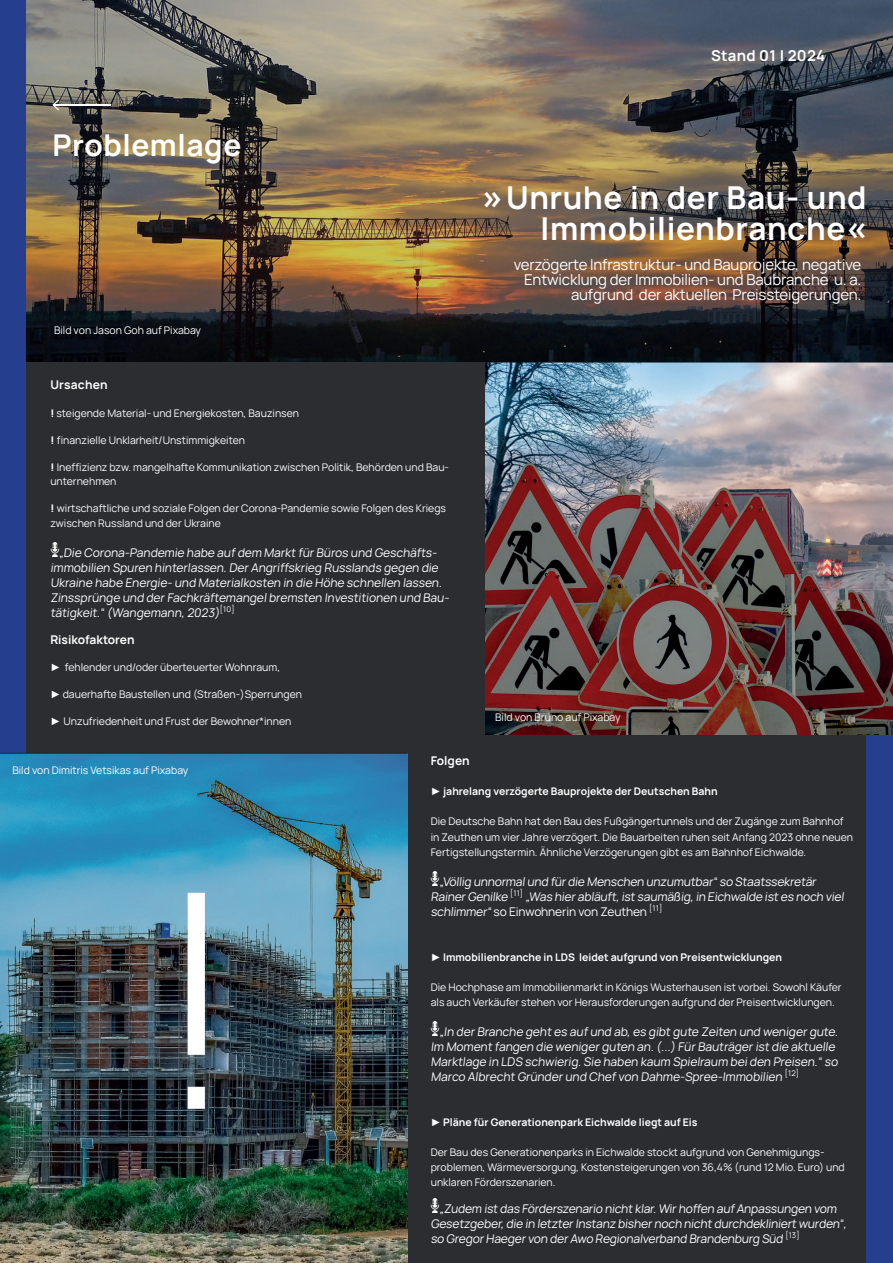
<style>
.page{position:relative;width:893px;height:1263px;background:#fff}
.page>*{position:absolute;margin:0;border:0;box-sizing:border-box;transform-origin:0 0}
.t1{font:300 300px "Manrope";color:#fff}
.t2{font:700 31.5px/31.5px "Manrope";letter-spacing:.02em;color:#fff;text-align:right}
.t3{font:700 30px "Manrope";letter-spacing:.02em;color:#fff}
.t4{font:15px/15px "Manrope";letter-spacing:-.01em;color:#fff;text-align:right}
.t5{font:700 15px "Manrope";letter-spacing:.02em;color:#fff}
.t6{font:12px/15px "Manrope";letter-spacing:-.01em;color:#fff}
.t7{font:700 12px "Manrope";color:#fff}
.t8{font:700 12px "Manrope";letter-spacing:.02em;color:#fff}
.t9{font:10.5px/15px "Manrope";color:#fff}
.t10{font:700 10.5px "Manrope";color:#fff}
.s1{font-weight:800}
.s2{font-family:"Arial"}
.s3{font-weight:800;font-size:34.5px}
.s4{font-family:"Arial";font-weight:400}
</style>
<div class="page">
<img style="left:485px;top:363px;width:407px;height:372px">
<img style="left:485px;top:362px;width:408px;height:1px">
<img style="left:25px;top:0;width:868px;height:362px">
<div style="left:0;top:362px;width:485px;height:392px;background:#2b2d30"></div>
<img style="left:50px;top:542px;width:9px;height:15px">
<div style="left:0;top:0;width:25px;height:753px;background:#253f8e"></div>
<hr style="left:53px;top:104px;width:58px;height:1px;background:#fff">
<svg style="left:52px;top:99px;width:7px;height:12px"></svg>
<div style="left:408px;top:735px;width:485px;height:528px;background:#2b2d30"></div>
<img style="left:431px;top:871px;width:8px;height:15px">
<img style="left:431px;top:1021px;width:8px;height:14px">
<img style="left:431px;top:1198px;width:8px;height:14px">
<div style="left:867px;top:735px;width:26px;height:528px;background:#253f8e"></div>
<img style="left:0;top:754px;width:407px;height:509px">
<svg style="left:0;top:753px;width:407px;height:1px"></svg>
<h3 class="t3" style="left:52px;top:120px;width:191px">Problemlage</h3>
<p class="t9" style="left:54px;top:322px;width:149px">Bild von Jason Goh auf Pixabay</p>
<p class="t8" style="left:50px;top:374px;width:59px">Ursachen</p>
<p class="t9" style="left:50px;top:405px;width:250px"><span class="s1">!</span> steigende Material- und Energiekosten, Bauzinsen</p>
<p class="t9" style="left:50px;top:432px;width:196px"><span class="s1">!</span> finanzielle Unklarheit/Unstimmigkeiten</p>
<p class="t9" style="left:50px;top:460px;width:400px;line-height:13.5px"><span class="s1">!</span> Ineffizienz bzw. mangelhafte Kommunikation zwischen Politik, Behörden und Bau&shy;unternehmen</p>
<p class="t9" style="left:50px;top:500px;width:397px"><span class="s1">!</span> wirtschaftliche und soziale Folgen der Corona-Pandemie sowie Folgen des Kriegs zwischen Russland und der Ukraine</p>
<p class="t6" style="left:50px;top:544px;width:402px;text-indent:9px">„Die Corona-Pandemie habe auf dem Markt für Büros und Geschäfts&shy;immobilien Spuren hinterlassen.Der Angriffskrieg Russlands gegen die Ukraine habe Energie- und Materialkosten in die Höhe schnellen lassen.<br>Zinssprünge und der Fachkräftemangelbremsten Investitionen und Bau&shy;tätigkeit.“ (Wangemann,2023)<sup>[</sup> <sup>1</sup> <sup>0</sup> <sup>]</sup></p>
<p class="t7" style="left:50px;top:629px;width:86px">Risikofaktoren</p>
<p class="t9" style="left:50px;top:659px;width:231px"><span class="s2">►</span> fehlender und/oder überteuerter Wohnraum,</p>
<p class="t9" style="left:50px;top:686px;width:253px"><span class="s2">►</span> dauerhafte Baustellen und (Straßen-)Sperrungen</p>
<p class="t9" style="left:50px;top:713px;width:242px"><span class="s2">►</span> Unzufriedenheit und Frust der Bewohner*innen</p>
<h3 class="t5" style="left:711px;top:44px;width:116px">Stand 01 | 2024</h3>
<h2 class="t2" style="left:482px;top:179px;width:386px"><span class="s3">»</span>Unruhe in der Bau- und<br>Immobilienbranche<span class="s3">«</span></h2>
<h3 class="t4" style="left:514px;top:256px;width:349px">verzögerte Infrastruktur- und Bauprojekte, negative<br>Entwicklung der Immobilien- und Baubranche u. a. aufgrund der aktuellen Preissteigerungen.</h3>
<p class="t9" style="left:495px;top:709px;width:127px">Bild von Bruno auf Pixabay</p>
<p class="t9" style="left:12px;top:762px;width:178px">Bild von Dimitris Vetsikas auf Pixabay</p>
<h1 class="t1" style="left:152px;top:789px;width:91px">!</h1>
<p class="t7" style="left:431px;top:751px;width:40px">Folgen</p>
<p class="t10" style="left:431px;top:783px;width:288px"><span class="s4">►</span> jahrelang verzögerte Bauprojekte der Deutschen Bahn</p>
<p class="t9" style="left:431px;top:813px;width:424px">Die Deutsche Bahn hat den Bau des Fußgängertunnels und der Zugänge zum Bahnhof in Zeuthen um vier Jahre verzögert. Die Bauarbeiten ruhen seit Anfang 2023 ohne neuen<br>Fertigstellungstermin. Ähnliche Verzögerungen gibt es am Bahnhof Eichwalde.</p>
<p class="t6" style="left:431px;top:873px;width:417px;text-indent:9px">„Völlig unnormalund für die Menschen unzumutbar“ so Staatssekretär<br>Rainer Genilke <sup>[</sup> <sup>1</sup> <sup>1</sup> <sup>]</sup> „Was hier abläuft,ist saumäßig,in Eichwalde ist es noch viel schlimmer“ so Einwohnerin von Zeuthen <sup>[11]</sup></p>
<p class="t10" style="left:431px;top:948px;width:353px"><span class="s4">►</span> Immobilienbranche in LDS leidet aufgrund von Preisentwicklungen</p>
<p class="t9" style="left:431px;top:978px;width:412px">Die Hochphase am Immobilienmarkt in Königs Wusterhausen ist vorbei. Sowohl Käufer als auch Verkäufer stehen vor Herausforderungen aufgrund der Preisentwicklungen.</p>
<p class="t6" style="left:431px;top:1023px;width:411px;text-indent:9px">„In der Branche geht es auf und ab,es gibt gute Zeiten und weniger gute.<br>Im Moment fangen die weniger guten an.(...) Für Bauträger ist die aktuelle Marktlage in LDS schwierig.Sie haben kaum Spielraum beiden Preisen.“ so Marco Albrecht Gründer und Chef von Dahme-Spree-Immobilien <sup>[</sup> <sup>1</sup> <sup>2</sup> <sup>]</sup></p>
<p class="t10" style="left:431px;top:1113px;width:268px"><span class="s4">►</span> Pläne für Generationenpark Eichwalde liegt auf Eis</p>
<p class="t9" style="left:431px;top:1143px;width:416px">Der Bau des Generationenparks in Eichwalde stockt aufgrund von Genehmigungs&shy;problemen, Wärmeversorgung, Kostensteigerungen von 36,4% (rund 12 Mio. Euro) und unklaren Förderszenarien.</p>
<p class="t6" style="left:431px;top:1200px;width:419px;text-indent:9px">„Zudem ist das Förderszenario nicht klar.Wir hoffen auf Anpassungen vom<br>Gesetzgeber,die in letzter Instanz bisher noch nicht durchdekliniert wurden“, so Gregor Haeger von der Awo Regionalverband Brandenburg Süd <sup>[</sup> <sup>1</sup> <sup>3</sup> <sup>]</sup></p>
<p class="t9" style="left:489px;top:1228px;width:124px">Heidebergturm in Gröden</p>
</div>
